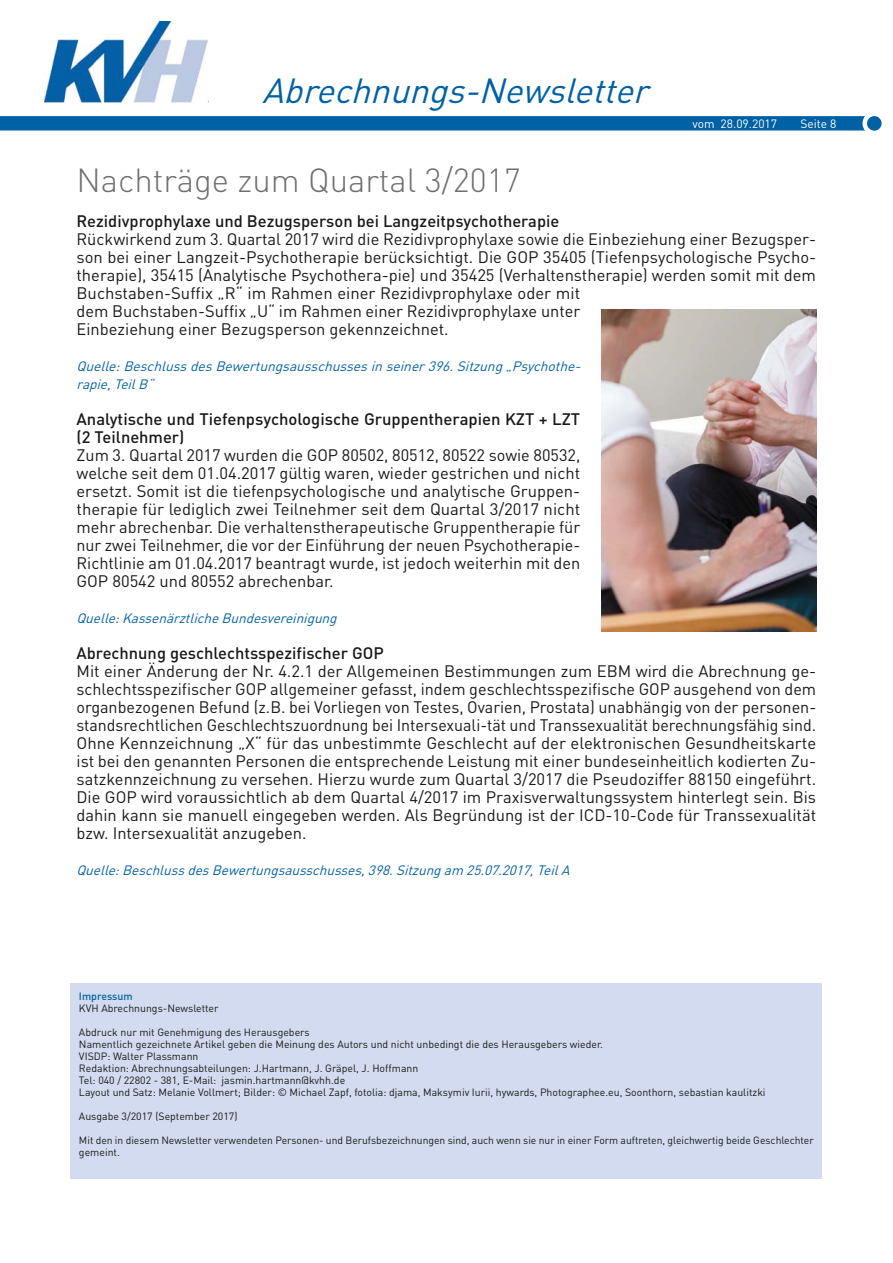
<style>
.page{position:relative;width:893px;height:1263px;background:#fff}
.page>*{position:absolute;margin:0;border:0;box-sizing:border-box;transform-origin:0 0}
.t1{font:italic 34.5px "DIN Pro";color:#0061a4}
.t2{font:300 33px "DIN Pro";color:#6f6f6e}
.t3{font:16.5px/18px "DIN Pro";color:#181a18;text-align:justify}
.t4{font:500 16.5px/18px "DIN Pro";color:#181a18}
.t5{font:italic 13.5px/18px "DIN Pro";color:#0061a4}
.t6{font:12px "DIN Pro";color:#fff}
.t7{font:10.5px/12px "DIN Pro";color:#181a18}
.t8{font:500 10.5px "DIN Pro";color:#0061a4}
</style>
<div class="page">
<div style="left:0;top:116px;width:867px;height:15px;background:#0061a4"></div>
<svg style="left:865px;top:114px;width:19px;height:19px"></svg>
<div style="left:862px;top:112px;width:24px;height:23px;border:4px solid #fff;border-radius:50%"></div>
<img style="left:44px;top:21px;width:164px;height:81px">
<img style="left:601px;top:309px;width:215px;height:322px">
<div style="left:70px;top:983px;width:752px;height:196px;background:#d2dbef"></div>
<h1 class="t1" style="left:262px;top:78px;width:395px">Abrechnungs-Newsletter</h1>
<p class="t6" style="left:692px;top:119px;width:86px">vom 28.09.2017</p>
<p class="t6" style="left:800px;top:119px;width:37px">Seite 8</p>
<h2 class="t2" style="left:77px;top:168px;width:446px">Nachträge zum Quartal 3/2017</h2>
<p class="t4" style="left:77px;top:214px;width:484px">Rezidivprophylaxe und Bezugsperson bei Langzeitpsychotherapie</p>
<p class="t3" style="left:77px;top:233px;width:741px;text-align:left">Rückwirkend zum 3. Quartal 2017 wird die Rezidivprophylaxe sowie die Einbeziehung einer Bezugsper&shy;son bei einer Langzeit-Psychotherapie berücksichtigt. Die GOP 35405 (Tiefenpsychologische Psycho&shy;therapie), 35415 (Analytische Psychothera-pie) und 35425 (Verhaltenstherapie) werden somit mit dem Buchstaben-Suffix „R“ im Rahmen einer Rezidivprophylaxe oder mit<br>dem Buchstaben-Suffix „U“ im Rahmen einer Rezidivprophylaxe unter<br>Einbeziehung einer Bezugsperson gekennzeichnet.</p>
<p class="t5" style="left:77px;top:359px;width:509px">Quelle:Beschluss des Bewertungsausschusses in seiner396.Sitzung „Psychothe&shy;rapie,TeilB“</p>
<p class="t4" style="left:77px;top:412px;width:505px">Analytische und Tiefenpsychologische Gruppentherapien KZT + LZT (2 Teilnehmer)</p>
<p class="t3" style="left:77px;top:448px;width:505px">Zum 3. Quartal 2017 wurden die GOP 80502, 80512, 80522 sowie 80532, welche seit dem 01.04.2017 gültig waren, wieder gestrichen und nicht ersetzt. Somit ist die tiefenpsychologische und analytische Gruppen&shy;therapie für lediglich zwei Teilnehmer seit dem Quartal 3/2017 nicht mehr abrechenbar. Die verhaltenstherapeutische Gruppentherapie für nur zwei Teilnehmer, die vor der Einführung der neuen Psychotherapie-Richtlinie am 01.04.2017 beantragt wurde, ist jedoch weiterhin mit den GOP 80542 und 80552 abrechenbar.</p>
<p class="t5" style="left:77px;top:611px;width:265px">Quelle:Kassenärztliche Bundesvereinigung</p>
<p class="t4" style="left:77px;top:646px;width:309px">Abrechnung geschlechtsspezifischer GOP</p>
<p class="t3" style="left:77px;top:664px;width:741px">Mit einer Änderung der Nr. 4.2.1 der Allgemeinen Bestimmungen zum EBM wird die Abrechnung ge&shy;schlechtsspezifischer GOP allgemeiner gefasst, indem geschlechtsspezifische GOP ausgehend von dem organbezogenen Befund (z.B. bei Vorliegen von Testes, Ovarien, Prostata) unabhängig von der personen&shy;standsrechtlichen Geschlechtszuordnung bei Intersexuali-tät und Transsexualität berechnungsfähig sind.<br>Ohne Kennzeichnung „X“ für das unbestimmte Geschlecht auf der elektronischen Gesundheitskarte ist bei den genannten Personen die entsprechende Leistung mit einer bundeseinheitlich kodierten Zu&shy;satzkennzeichnung zu versehen. Hierzu wurde zum Quartal 3/2017 die Pseudoziffer 88150 eingeführt.<br>Die GOP wird voraussichtlich ab dem Quartal 4/2017 im Praxisverwaltungssystem hinterlegt sein. Bis dahin kann sie manuell eingegeben werden. Als Begründung ist der ICD-10-Code für Transsexualität bzw. Intersexualität anzugeben.</p>
<p class="t5" style="left:77px;top:863px;width:498px">Quelle:Beschluss des Bewertungsausschusses,398.Sitzung am 25.07.2017,TeilA</p>
<p class="t8" style="left:79px;top:992px;width:55px">Impressum</p>
<p class="t7" style="left:79px;top:1003px;width:141px">KVH Abrechnungs-Newsletter</p>
<p class="t7" style="left:79px;top:1027px;width:688px">Abdruck nur mit Genehmigung des Herausgebers<br>Namentlich gezeichnete Artikel geben die Meinung des Autors und nicht unbedingt die des Herausgebers wieder.<br>VISDP: Walter Plassmann<br>Redaktion: Abrechnungsabteilungen: J.Hartmann, J. Gräpel, J. Hoffmann<br>Tel: 040 / 22802 - 381, E-Mail: jasmin.hartmann@kvhh.de<br>Layout und Satz: Melanie Vollmert; Bilder: © Michael Zapf, fotolia: djama, Maksymiv Iurii, hywards, Photographee.eu, Soonthorn, sebastian kaulitzki</p>
<p class="t7" style="left:79px;top:1111px;width:160px">Ausgabe 3/2017 (September 2017)</p>
<p class="t7" style="left:79px;top:1135px;width:736px">Mit den in diesem Newsletter verwendeten Personen- und Berufsbezeichnungen sind, auch wenn sie nur in einer Form auftreten, gleichwertig beide Geschlechter gemeint.</p>
</div>
